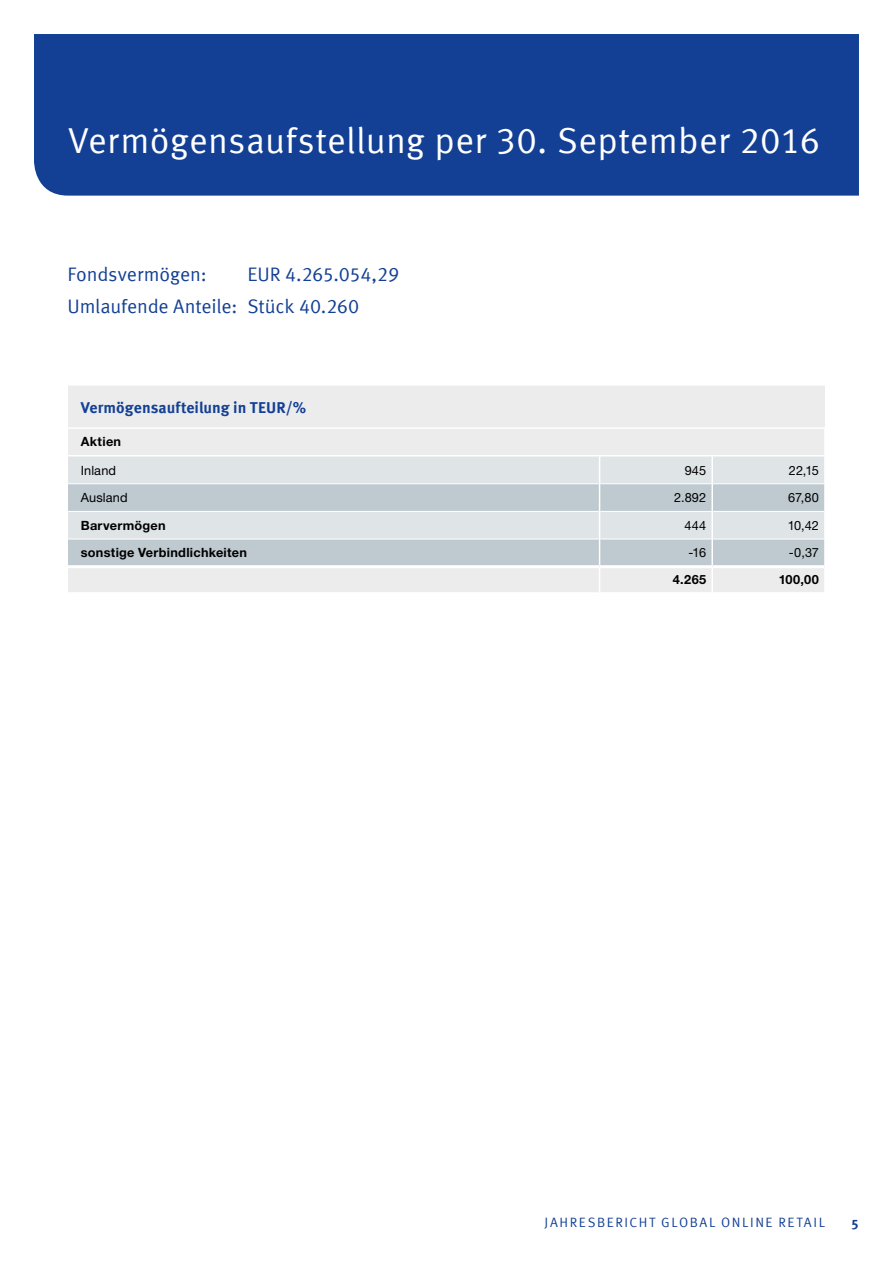
<style>
.page{position:relative;width:893px;height:1263px;background:#fff}
.page>*{position:absolute;margin:0;border:0;box-sizing:border-box;transform-origin:0 0}
.t1{font:36px "Meta Offc Pro Norm";letter-spacing:.01em;color:#fff}
.t2{font:19.5px/32px "Meta Offc Pro Norm";letter-spacing:-.01em;color:#134094}
.t3{font:700 15.75px "Meta Offc Pro";color:#134094}
.t4{font:13.5px "Meta Offc Pro Norm";letter-spacing:.115em;color:#134094}
.t5{font:700 13.5px "Meta Offc Pro";color:#134094}
.t6{font:700 12.75px "Helvetica Neue LTW1 G";letter-spacing:.02em;color:#000}
.t7{font:12.75px "Helvetica Neue LTW1 G";letter-spacing:.01em;color:#000}
</style>
<div class="page">
<div style="left:34px;top:34px;width:825px;height:162px;background:#134094"></div>
<div style="left:68px;top:386px;width:757px;height:206px;background:#ececed"></div>
<div style="left:68px;top:456px;width:756px;height:27px;background:#dfe4e7"></div>
<svg style="left:68px;top:484px;width:756px;height:81px;background:#cad2d8"></svg>
<hr style="left:68px;top:427px;width:532px;height:2px;background:#fff">
<hr style="left:600px;top:427px;width:112px;height:2px;background:#fff">
<hr style="left:712px;top:427px;width:114px;height:2px;background:#fff">
<hr style="left:68px;top:511px;width:531px;height:1px;background:#fff">
<hr style="left:600px;top:511px;width:111px;height:1px;background:#fff">
<hr style="left:713px;top:511px;width:111px;height:1px;background:#fff">
<hr style="left:68px;top:483px;width:531px;height:1px;background:#fff">
<hr style="left:600px;top:483px;width:111px;height:1px;background:#fff">
<hr style="left:713px;top:483px;width:111px;height:1px;background:#fff">
<hr style="left:68px;top:539px;width:531px;height:1px;background:#fff">
<hr style="left:600px;top:539px;width:111px;height:1px;background:#fff">
<hr style="left:713px;top:539px;width:111px;height:1px;background:#fff">
<hr style="left:68px;top:455px;width:532px;height:1px;background:#fff">
<hr style="left:600px;top:455px;width:112px;height:1px;background:#fff">
<hr style="left:711px;top:456px;width:2px;height:28px;background:#fff">
<hr style="left:711px;top:484px;width:2px;height:27px;background:#fff">
<hr style="left:711px;top:511px;width:2px;height:28px;background:#fff">
<hr style="left:711px;top:539px;width:2px;height:26px;background:#fff">
<svg style="left:599px;top:456px;width:1px;height:136px"></svg>
<hr style="left:711px;top:568px;width:2px;height:24px;background:#fff">
<hr style="left:824px;top:429px;width:2px;height:26px;background:#fff">
<hr style="left:712px;top:455px;width:114px;height:1px;background:#fff">
<hr style="left:824px;top:456px;width:2px;height:28px;background:#fff">
<hr style="left:824px;top:484px;width:2px;height:27px;background:#fff">
<hr style="left:824px;top:511px;width:2px;height:28px;background:#fff">
<hr style="left:824px;top:539px;width:2px;height:28px;background:#fff">
<hr style="left:824px;top:567px;width:2px;height:25px;background:#fff">
<hr style="left:68px;top:565px;width:532px;height:3px;background:#fff">
<hr style="left:600px;top:565px;width:112px;height:3px;background:#fff">
<hr style="left:712px;top:565px;width:112px;height:3px;background:#fff">
<h1 class="t1" style="left:68px;top:113px;width:753px">Vermögensaufstellung per 30. September 2016</h1>
<p class="t2" style="left:68px;top:257px;width:141px">Fondsvermögen:</p>
<p class="t2" style="left:68px;top:257px;width:333px;text-indent:180px">EUR 4.265.054,29<br>Umlaufende Anteile: Stück 40.260</p>
<p class="t3" style="left:81px;top:395px;width:227px">Vermögensaufteilung in TEUR/%</p>
<p class="t6" style="left:81px;top:434px;width:42px">Aktien</p>
<p class="t7" style="left:81px;top:462px;width:37px">Inland</p>
<p class="t7" style="left:685px;top:462px;width:23px">945</p>
<p class="t7" style="left:789px;top:462px;width:32px">22,15</p>
<p class="t7" style="left:81px;top:490px;width:48px">Ausland</p>
<p class="t7" style="left:674px;top:490px;width:34px">2.892</p>
<p class="t7" style="left:788px;top:490px;width:32px">67,80</p>
<p class="t6" style="left:81px;top:517px;width:86px">Barvermögen</p>
<p class="t7" style="left:685px;top:517px;width:23px">444</p>
<p class="t7" style="left:788px;top:517px;width:33px">10,42</p>
<p class="t6" style="left:81px;top:545px;width:168px">sonstige Verbindlichkeiten</p>
<p class="t7" style="left:688px;top:545px;width:19px">-16</p>
<p class="t7" style="left:789px;top:545px;width:32px">-0,37</p>
<p class="t6" style="left:673px;top:572px;width:35px">4.265</p>
<p class="t6" style="left:779px;top:572px;width:42px">100,00</p>
<p class="t4" style="left:545px;top:1211px;width:145px">JAHRESBERICHT globa</p>
<p class="t4" style="left:709px;top:1211px;width:78px">l online retai</p>
<p class="t4" style="left:819px;top:1211px;width:8px">l</p>
<p class="t5" style="left:851px;top:1214px;width:9px">5</p>
</div>
